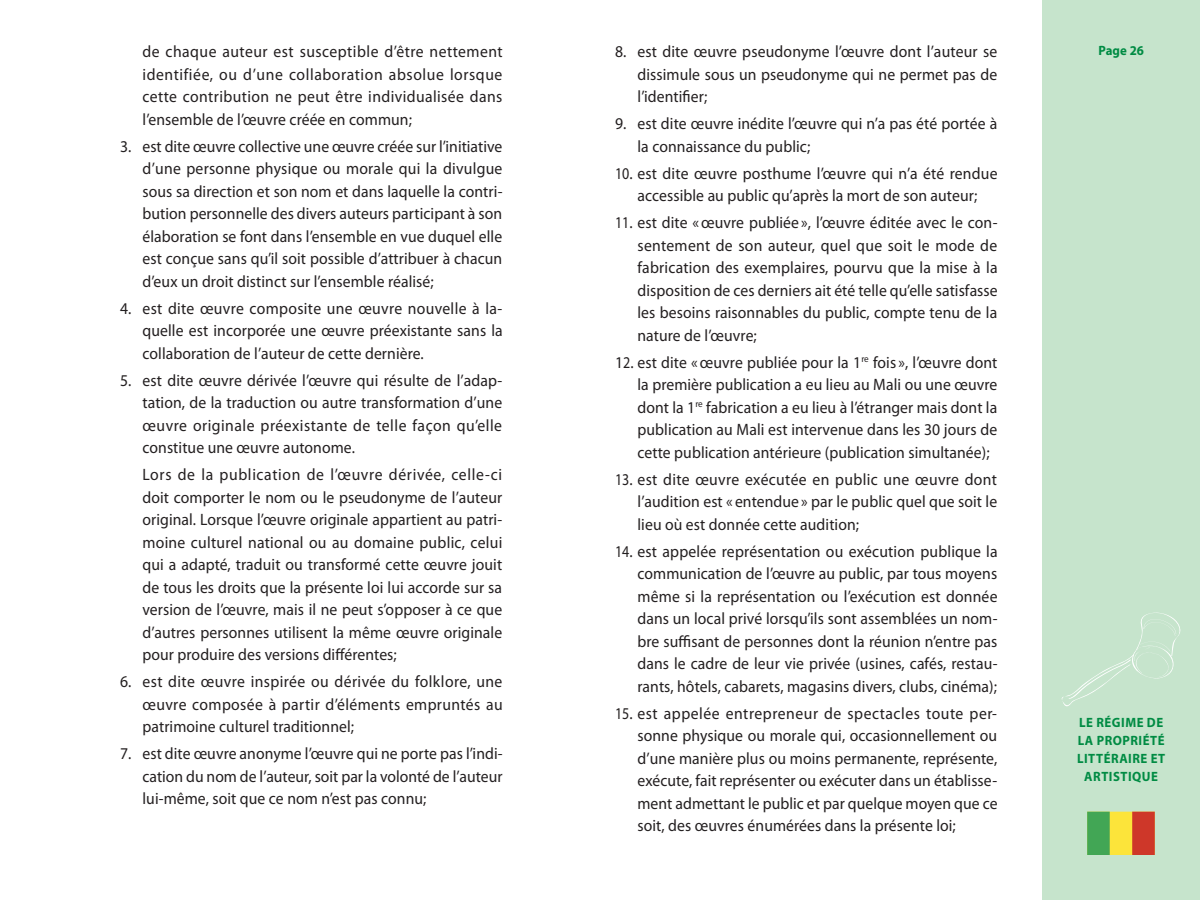
<style>
.page{position:relative;width:1200px;height:900px;background:#fff}
.page>*{position:absolute;margin:0;border:0;box-sizing:border-box;transform-origin:0 0}
.t1{font:16.5px/22.5px "Myriad Pro";letter-spacing:.005em;color:#231f20;text-align:justify;scale:.95 1}
.t2{font:16.5px/22.5px "Myriad Pro";letter-spacing:.005em;color:#231f20;text-align:justify;scale:.85 1}
.t3{font:16.5px "Myriad Pro";letter-spacing:.03em;color:#231f20;scale:.95 1}
.t4{font:700 13.5px/18px "Myriad Pro";letter-spacing:.04em;color:#008b43;text-align:center;scale:.95 1}
</style>
<div class="page">
<div style="left:1042px;top:0;width:158px;height:900px;background:#c6e4cc"></div>
<svg style="left:1087px;top:812px;width:68px;height:43px;background:#ae953d"></svg>
<svg style="left:1062px;top:613px;width:118px;height:93px"></svg>
<p class="t3" style="left:142px;top:43px;width:381px">de chaque auteur est susceptible d’être nettement</p>
<p class="t4" style="left:1098px;top:42px;width:49px">Page 26</p>
<p class="t1" style="left:142px;top:63px;width:380px">identifiée, ou d’une collaboration absolue lorsque cette contribution ne peut être individualisée dans l’ensemble de l’œuvre créée en commun;</p>
<p class="t1" style="left:142px;top:135px;width:380px;text-indent:-22px">3. est dite œuvre collective une œuvre créée sur l’initiative d’une personne physique ou morale qui la divulgue sous sa direction et son nom et dans laquelle la contri&shy;bution personnelle des divers auteurs participant à son élaboration se font dans l’ensemble en vue duquel elle est conçue sans qu’il soit possible d’attribuer à chacun d’eux un droit distinct sur l’ensemble réalisé;</p>
<p class="t1" style="left:142px;top:297px;width:381px;text-indent:-22px">4. est dite œuvre composite une œuvre nouvelle à la&shy;quelle est incorporée une œuvre préexistante sans la collaboration de l’auteur de cette dernière.</p>
<p class="t1" style="left:142px;top:369px;width:380px;text-indent:-22px">5. est dite œuvre dérivée l’œuvre qui résulte de l’adap&shy;tation, de la traduction ou autre transformation d’une œuvre originale préexistante de telle façon qu’elle constitue une œuvre autonome.</p>
<p class="t1" style="left:142px;top:464px;width:380px">Lors de la publication de l’œuvre dérivée, celle-ci doit comporter le nom ou le pseudonyme de l’auteur original. Lorsque l’œuvre originale appartient au patri&shy;moine culturel national ou au domaine public, celui qui a adapté, traduit ou transformé cette œuvre jouit de tous les droits que la présente loi lui accorde sur sa version de l’œuvre, mais il ne peut s’opposer à ce que d’autres personnes utilisent la même œuvre originale pour produire des versions différentes;</p>
<p class="t1" style="left:142px;top:671px;width:381px;text-indent:-22px">6. est dite œuvre inspirée ou dérivée du folklore, une œuvre composée à partir d’éléments empruntés au patrimoine culturel traditionnel;</p>
<p class="t1" style="left:142px;top:743px;width:381px;text-indent:-22px">7. est dite œuvre anonyme l’œuvre qui ne porte pas l’indi&shy;cation du nom de l’auteur, soit par la volonté de l’auteur lui-même, soit que ce nom n’est pas connu;</p>
<p class="t1" style="left:638px;top:41px;width:380px;text-indent:-22px">8. est dite œuvre pseudonyme l’œuvre dont l’auteur se dissimule sous un pseudonyme qui ne permet pas de l’identifier;</p>
<p class="t1" style="left:638px;top:113px;width:380px;text-indent:-22px">9. est dite œuvre inédite l’œuvre qui n’a pas été portée à la connaissance du public;</p>
<p class="t2" style="left:615px;top:162px;width:452px;text-align:center">10. est dite œuvre posthume l’œuvre qui n’a été rendue accessible au public qu’après la mort de son auteur;</p>
<p class="t2" style="left:638px;top:212px;width:425px;text-indent:-22px">11. est dite « œuvre publiée », l’œuvre éditée avec le con&shy;sentement de son auteur, quel que soit le mode de fabrication des exemplaires, pourvu que la mise à la disposition de ces derniers ait été telle qu’elle satisfasse les besoins raisonnables du public, compte tenu de la nature de l’œuvre;</p>
<p class="t1" style="left:638px;top:351px;width:380px;text-indent:-22px">12. est dite « œuvre publiée pour la 1<sup>re</sup> fois », l’œuvre dont la première publication a eu lieu au Mali ou une œuvre dont la 1<sup>re</sup> fabrication a eu lieu à l’étranger mais dont la publication au Mali est intervenue dans les 30 jours de cette publication antérieure (publication simultanée);</p>
<p class="t2" style="left:638px;top:468px;width:425px;text-indent:-22px">13. est dite œuvre exécutée en public une œuvre dont l’audition est « entendue » par le public quel que soit le lieu où est donnée cette audition;</p>
<p class="t2" style="left:638px;top:540px;width:425px;text-indent:-22px">14. est appelée représentation ou exécution publique la communication de l’œuvre au public, par tous moyens même si la représentation ou l’exécution est donnée dans un local privé lorsqu’ils sont assemblées un nom&shy;bre suffisant de personnes dont la réunion n’entre pas dans le cadre de leur vie privée (usines, cafés, restau&shy;rants, hôtels, cabarets, magasins divers, clubs, cinéma);</p>
<p class="t2" style="left:638px;top:702px;width:425px;text-indent:-22px">15. est appelée entrepreneur de spectacles toute per&shy;sonne physique ou morale qui, occasionnellement ou d’une manière plus ou moins permanente, représente, exécute, fait représenter ou exécuter dans un établisse&shy;ment admettant le public et par quelque moyen que ce soit, des œuvres énumérées dans la présente loi;</p>
<p class="t4" style="left:1077px;top:713px;width:94px">LE RÉGIME DE<br>LA PROPRIÉTÉ<br>LITTÉRAIRE ET<br>ARTISTIQUE</p>
</div>
